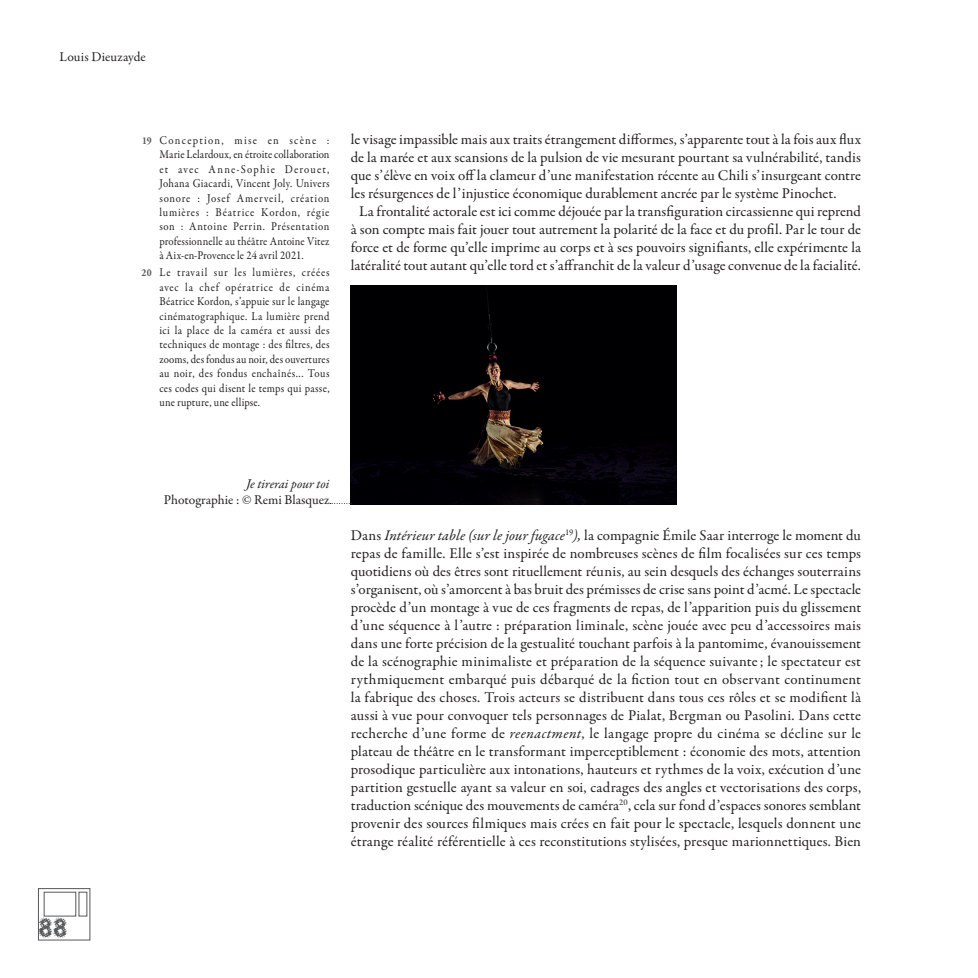
<style>
.page{position:relative;width:978px;height:978px;background:#fff}
.page>*{position:absolute;margin:0;border:0;box-sizing:border-box;transform-origin:0 0}
.t1{font:25.8px "Acidic";color:#57585a}
.txt_Normal_sa{font:15px/18px "Garamond Premr Pro";color:#231f20;text-align:justify}
.txt_Normal{font:15px/18px "Garamond Premr Pro";color:#231f20;text-align:center}
.txt_Figure{font:13.5px "Garamond Premr Pro";color:#231f20}
.txt_Figure-2{font:italic 13.5px "Garamond Premr Pro";letter-spacing:-.005em;color:#231f20}
.txt_Note{font:12px/14.4px "Garamond Premr Pro";letter-spacing:.02em;color:#231f20;text-align:justify;scale:.9 1}
.s1{font-family:"Adobe Garamond Pro";font-weight:700;font-size:10.5px;color:#57585a}
.s2{font-style:italic}
</style>
<div class="page">
<img style="left:351px;top:286px;width:326px;height:218px">
<svg style="left:330px;top:503px;width:21px;height:1px"></svg>
<svg style="left:38px;top:888px;width:52px;height:52px"></svg>
<p class="txt_Figure" style="left:60px;top:48px;width:88px">Louis Dieuzayde</p>
<p class="txt_Note" style="left:159px;top:133px;width:191px;text-indent:-17px"><span class="s1">19</span> Conception, mise en scène :<br>Marie Lelardoux, en étroite collaboration et avec Anne-Sophie Derouet, Johana Giacardi, Vincent Joly. Univers sonore : Josef Amerveil, création lumières : Béatrice Kordon, régie son : Antoine Perrin. Présentation professionnelle au théâtre Antoine Vitez à Aix‑en‑Provence le 24 avril 2021.</p>
<p class="txt_Note" style="left:159px;top:266px;width:190px;text-indent:-18px"><span class="s1">20</span> Le travail sur les lumières, créées avec la chef opératrice de cinéma Béatrice Kordon, s’appuie sur le langage cinématographique. La lumière prend ici la place de la caméra et aussi des techniques de montage : des filtres, des zooms, des fondus au noir, des ouvertures au noir, des fondus enchaînés... Tous ces codes qui disent le temps qui passe, une rupture, une ellipse.</p>
<p class="txt_Normal_sa" style="left:351px;top:131px;width:512px">le visage impassible mais aux traits étrangement difformes, s’apparente tout à la fois aux flux de la marée et aux scansions de la pulsion de vie mesurant pourtant sa vulnérabilité, tandis que s’élève en voix off la clameur d’une manifestation récente au Chili s’insurgeant contre les résurgences de l’injustice économique durablement ancrée par le système Pinochet.</p>
<p class="txt_Normal" style="left:351px;top:203px;width:512px">La frontalité actorale est ici comme déjouée par la transfiguration circassienne qui reprend à son compte mais fait jouer tout autrement la polarité de la face et du profil. Par le tour de force et de forme qu’elle imprime au corps et à ses pouvoirs signifiants, elle expérimente la latéralité tout autant qu’elle tord et s’affranchit de la valeur d’usage convenue de la facialité.</p>
<h1 class="t1" style="left:39px;top:916px;width:30px">88</h1>
<p class="txt_Figure-2" style="left:246px;top:475px;width:85px">Je tirerai pour toi</p>
<p class="txt_Figure" style="left:164px;top:491px;width:167px">Photographie : © Remi Blasquez</p>
<p class="txt_Normal_sa" style="left:351px;top:527px;width:512px">Dans <span class="s2">Intérieur table (sur le jour fugace</span><sup>19</sup><span class="s2">),</span> la compagnie Émile Saar interroge le moment du repas de famille. Elle s’est inspirée de nombreuses scènes de film focalisées sur ces temps quotidiens où des êtres sont rituellement réunis, au sein desquels des échanges souterrains s’organisent, où s’amorcent à bas bruit des prémisses de crise sans point d’acmé. Le spectacle procède d’un montage à vue de ces fragments de repas, de l’apparition puis du glissement d’une séquence à l’autre : préparation liminale, scène jouée avec peu d’accessoires mais dans une forte précision de la gestualité touchant parfois à la pantomime, évanouissement de la scénographie minimaliste et préparation de la séquence suivante; le spectateur est rythmiquement embarqué puis débarqué de la fiction tout en observant continument la fabrique des choses. Trois acteurs se distribuent dans tous ces rôles et se modifient là aussi à vue pour convoquer tels personnages de Pialat, Bergman ou Pasolini. Dans cette recherche d’une forme de <span class="s2">reenactment</span>, le langage propre du cinéma se décline sur le plateau de théâtre en le transformant imperceptiblement : économie des mots, attention prosodique particulière aux intonations, hauteurs et rythmes de la voix, exécution d’une partition gestuelle ayant sa valeur en soi, cadrages des angles et vectorisations des corps, traduction scénique des mouvements de caméra<sup>20</sup>, cela sur fond d’espaces sonores semblant provenir des sources filmiques mais crées en fait pour le spectacle, lesquels donnent une étrange réalité référentielle à ces reconstitutions stylisées, presque marionnettiques. Bien</p>
</div>
